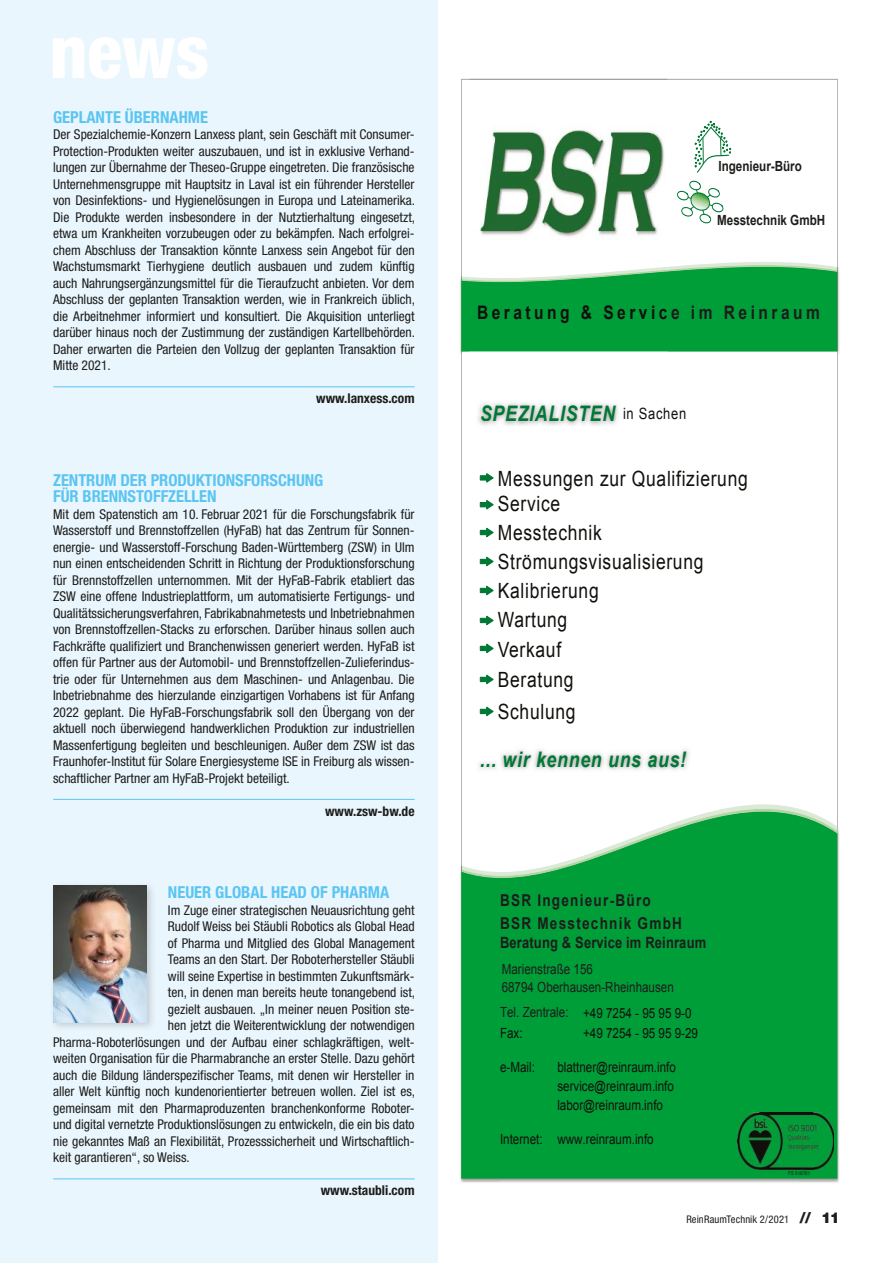
<style>
.page{position:relative;width:893px;height:1263px;background:#fff}
.page>*{position:absolute;margin:0;border:0;box-sizing:border-box;transform-origin:0 0}
._10_Headline{font:800 condensed 73.5px "Helvetica Neue LT Std";color:#fff}
.t1{font:italic 700 21.45px "Arial";letter-spacing:.04em;color:#007735;scale:.83 1}
.t2{font:21px/29px "Arial";letter-spacing:.04em;color:#12100c;scale:.83 1}
.t3{font:700 18.75px "Arial";letter-spacing:.225em;color:#12100c;scale:.83 1}
._11_Head_PI{font:700 condensed 16.5px/16.5px "Helvetica Neue LT Std";letter-spacing:-.005em;color:#5bc5f2}
.t4{font:700 16.35px "Arial";letter-spacing:.09em;color:#1d1d1b;scale:.83 1}
.t5{font:700 15.6px "Arial";letter-spacing:.015em;color:#1d1d1b;scale:.83 1}
.t6{font:15.6px "Arial";color:#12100c;scale:.83 1}
.t7{font:13.95px "Arial";color:#12100c;scale:.83 1}
.t8{font:13.95px/17.9px "Arial";color:#1d1d1b;scale:.83 1}
.t9{font:700 13.95px "Arial";color:#1d1d1b;scale:.83 1}
._33_PI_Text{font:condensed 13.5px/16.5px "Helvetica Neue LT Std";color:#1d1d1b;text-align:justify}
.Information_Easy_Inf{font:700 condensed 13.5px "Helvetica Neue LT Std";color:#1d1d1b}
.t10{font:condensed 10.5px "Helvetica Neue LT Std";letter-spacing:.01em;color:#1d1d1b}
.t11{font:5.4px "Helvetica";color:#1d1d1b;scale:.83 1}
.s1{color:#1d1d1b}
.s2{font-weight:400;font-style:normal;font-size:15.6px;color:#12100c}
.s3{color:#12100c}
.s4{font-weight:900;font-stretch:normal;font-size:15px}
</style>
<div class="page">
<div style="left:0;top:0;width:438px;height:1263px;background:#eaf6fe"></div>
<hr style="left:53px;top:799px;width:362px;height:1px;background:#5bc5f2">
<hr style="left:53px;top:1178px;width:362px;height:1px;background:#5bc5f2">
<div style="left:49px;top:881px;width:108px;height:151px;background:#1d1d1b;opacity:.2"></div>
<img style="left:53px;top:885px;width:94px;height:137px">
<hr style="left:53px;top:386px;width:362px;height:1px;background:#5bc5f2">
<img style="left:460px;top:871px;width:40px;height:312px">
<img style="left:799px;top:790px;width:40px;height:393px">
<svg style="left:677px;top:180px;width:47px;height:44px"></svg>
<svg style="left:695px;top:121px;width:36px;height:52px"></svg>
<img style="left:837px;top:267px;width:1px;height:84px">
<svg style="left:461px;top:262px;width:376px;height:89px;background:#15a548"></svg>
<div style="left:667px;top:306px;width:152px;height:17px;background:#009e39"></div>
<svg style="left:480px;top:473px;width:14px;height:10px"></svg>
<svg style="left:480px;top:500px;width:14px;height:10px"></svg>
<svg style="left:480px;top:528px;width:14px;height:9px"></svg>
<svg style="left:480px;top:557px;width:14px;height:9px"></svg>
<svg style="left:480px;top:586px;width:14px;height:9px"></svg>
<svg style="left:480px;top:615px;width:14px;height:10px"></svg>
<svg style="left:480px;top:643px;width:14px;height:10px"></svg>
<svg style="left:480px;top:674px;width:14px;height:10px"></svg>
<svg style="left:480px;top:706px;width:14px;height:10px"></svg>
<svg style="left:461px;top:812px;width:376px;height:366px;background:#15a549"></svg>
<img style="left:479px;top:750px;width:210px;height:20px">
<img style="left:738px;top:1112px;width:96px;height:57px">
<img style="left:469px;top:79px;width:198px;height:273px">
<img style="left:469px;top:267px;width:198px;height:3px">
<img style="left:469px;top:270px;width:198px;height:2px">
<img style="left:469px;top:272px;width:198px;height:79px">
<img style="left:478px;top:403px;width:140px;height:23px">
<img style="left:481px;top:405px;width:135px;height:16px">
<div style="left:478px;top:306px;width:189px;height:17px;background:#009e39"></div>
<p class="_10_Headline" style="left:50px;top:6px;width:161px">news</p>
<p class="_11_Head_PI" style="left:53px;top:108px;width:156px">GEPLANTE ÜBERNAHME</p>
<p class="_33_PI_Text" style="left:53px;top:126px;width:363px">Der Spezialchemie-Konzern Lanxess plant, sein Geschäft mit Consumer-Protection-Produkten weiter auszubauen, und ist in exklusive Verhand&shy;lungen zur Übernahme der Theseo-Gruppe eingetreten. Die französische Unternehmensgruppe mit Hauptsitz in Laval ist ein führender Hersteller von Desinfektions- und Hygienelösungen in Europa und Lateinamerika.<br>Die Produkte werden insbesondere in der Nutztierhaltung eingesetzt, etwa um Krankheiten vorzubeugen oder zu bekämpfen. Nach erfolgrei&shy;chem Abschluss der Transaktion könnte Lanxess sein Angebot für den Wachstumsmarkt Tierhygiene deutlich ausbauen und zudem künftig auch Nahrungsergänzungsmittel für die Tieraufzucht anbieten. Vor dem Abschluss der geplanten Transaktion werden, wie in Frankreich üblich, die Arbeitnehmer informiert und konsultiert. Die Akquisition unterliegt darüber hinaus noch der Zustimmung der zuständigen Kartellbehörden.<br>Daher erwarten die Parteien den Vollzug der geplanten Transaktion für Mitte 2021.</p>
<p class="Information_Easy_Inf" style="left:316px;top:390px;width:100px">www.lanxess.com</p>
<p class="_11_Head_PI" style="left:53px;top:471px;width:272px">ZENTRUM DER PRODUKTIONSFORSCHUNG<br>FÜR BRENNSTOFFZELLEN</p>
<p class="_33_PI_Text" style="left:53px;top:506px;width:363px">Mit dem Spatenstich am 10. Februar 2021 für die Forschungsfabrik für Wasserstoff und Brennstoffzellen (HyFaB) hat das Zentrum für Sonnen&shy;energie- und Wasserstoff-Forschung Baden-Württemberg (ZSW) in Ulm nun einen entscheidenden Schritt in Richtung der Produktionsforschung für Brennstoffzellen unternommen. Mit der HyFaB-Fabrik etabliert das ZSW eine offene Industrieplattform, um automatisierte Fertigungs- und Qualitätssicherungsverfahren, Fabrikabnahmetests und Inbetriebnahmen von Brennstoffzellen-Stacks zu erforschen. Darüber hinaus sollen auch Fachkräfte qualifiziert und Branchenwissen generiert werden. HyFaB ist offen für Partner aus der Automobil- und Brennstoffzellen-Zulieferindus&shy;trie oder für Unternehmen aus dem Maschinen- und Anlagenbau. Die Inbetriebnahme des hierzulande einzigartigen Vorhabens ist für Anfang 2022 geplant. Die HyFaB-Forschungsfabrik soll den Übergang von der aktuell noch überwiegend handwerklichen Produktion zur industriellen Massenfertigung begleiten und beschleunigen. Außer dem ZSW ist das Fraunhofer-Institut für Solare Energiesysteme ISE in Freiburg als wissen&shy;schaftlicher Partner am HyFaB-Projekt beteiligt.</p>
<p class="Information_Easy_Inf" style="left:325px;top:803px;width:91px">www.zsw-bw.de</p>
<p class="_11_Head_PI" style="left:168px;top:884px;width:223px">NEUER GLOBAL HEAD OF PHARMA</p>
<p class="_33_PI_Text" style="left:168px;top:902px;width:248px">Im Zuge einer strategischen Neuausrichtung geht</p>
<p class="_33_PI_Text" style="left:168px;top:918px;width:248px">Rudolf Weiss bei Stäubli Robotics als Global Head</p>
<p class="_33_PI_Text" style="left:168px;top:935px;width:248px">of Pharma und Mitglied des Global Management</p>
<p class="_33_PI_Text" style="left:168px;top:951px;width:248px">Teams an den Start. Der Roboterhersteller Stäubli</p>
<p class="_33_PI_Text" style="left:168px;top:968px;width:248px">will seine Expertise in bestimmten Zukunftsmärk-</p>
<p class="_33_PI_Text" style="left:168px;top:984px;width:249px">ten, in denen man bereits heute tonangebend ist,</p>
<p class="_33_PI_Text" style="left:168px;top:1001px;width:248px">gezielt ausbauen. „In meiner neuen Position ste-</p>
<p class="_33_PI_Text" style="left:168px;top:1017px;width:248px">hen jetzt die Weiterentwicklung der notwendigen</p>
<p class="_33_PI_Text" style="left:53px;top:1034px;width:363px">Pharma-Roboterlösungen und der Aufbau einer schlagkräftigen, welt-</p>
<p class="_33_PI_Text" style="left:53px;top:1050px;width:363px">weiten Organisation für die Pharmabranche an erster Stelle. Dazu gehört</p>
<p class="_33_PI_Text" style="left:53px;top:1067px;width:363px">auch die Bildung länderspezifischer Teams, mit denen wir Hersteller in</p>
<p class="_33_PI_Text" style="left:53px;top:1083px;width:363px">aller Welt künftig noch kundenorientierter betreuen wollen. Ziel ist es,</p>
<p class="_33_PI_Text" style="left:53px;top:1100px;width:363px">gemeinsam mit den Pharmaproduzenten branchenkonforme Roboter-</p>
<p class="_33_PI_Text" style="left:53px;top:1116px;width:363px">und digital vernetzte Produktionslösungen zu entwickeln, die ein bis dato</p>
<p class="_33_PI_Text" style="left:53px;top:1133px;width:363px">nie gekanntes Maß an Flexibilität, Prozesssicherheit und Wirtschaftlich-</p>
<p class="_33_PI_Text" style="left:53px;top:1149px;width:138px">keit garantieren“, so Weiss.</p>
<p class="Information_Easy_Inf" style="left:321px;top:1182px;width:95px">www.staubli.com</p>
<p class="t9" style="left:718px;top:157px;width:102px">Ingenieur-Büro</p>
<p class="t9" style="left:717px;top:211px;width:132px">Messtechnik GmbH</p>
<p class="t3" style="left:477px;top:300px;width:415px">Beratung &amp; Servic<span class="s1">e im Reinraum</span></p>
<p class="t1" style="left:480px;top:399px;width:231px">SPEZIALISTEN <span class="s2">in Sach</span></p>
<p class="t6" style="left:671px;top:403px;width:20px">en</p>
<p class="t2" style="left:498px;top:464px;width:303px">Messungen zur Qualifizierung</p>
<p class="t2" style="left:498px;top:490px;width:77px">Service</p>
<p class="t2" style="left:498px;top:519px;width:249px">Messtechnik<br>Strömungsvisualisierung</p>
<p class="t2" style="left:498px;top:577px;width:123px">Kalibrierung</p>
<p class="t2" style="left:498px;top:636px;width:78px">Verkauf</p>
<p class="t2" style="left:498px;top:606px;width:85px">Wartung</p>
<p class="t2" style="left:498px;top:664px;width:95px;line-height:32px">Beratung<br>Schulung</p>
<p class="t1" style="left:480px;top:745px;width:250px">... wir kennen uns aus!</p>
<p class="t4" style="left:500px;top:890px;width:183px">BSR Ingenieur-Büro</p>
<p class="t4" style="left:500px;top:912px;width:221px">BSR Messtechnik GmbH</p>
<p class="t5" style="left:500px;top:932px;width:250px">Beratung &amp; Service im Reinraum</p>
<p class="t8" style="left:502px;top:960px;width:209px">Marienstraße 156<br>68794 Oberhausen-Rheinhausen</p>
<p class="t8" style="left:500px;top:1002px;width:84px;line-height:20.5px">Tel. Zentrale:<br><span class="s3">Fax:</span></p>
<p class="t7" style="left:583px;top:1004px;width:132px">+49 7254 - 95 95 9-0</p>
<p class="t7" style="left:583px;top:1024px;width:140px">+49 7254 - 95 95 9-29</p>
<p class="t7" style="left:500px;top:1057px;width:44px">e-Mail:</p>
<p class="t7" style="left:500px;top:1130px;width:53px">Internet:</p>
<p class="t7" style="left:557px;top:1057px;width:144px">blattner@reinraum.info</p>
<p class="t7" style="left:557px;top:1077px;width:142px">service@reinraum.info</p>
<p class="t7" style="left:557px;top:1096px;width:129px">labor@reinraum.info</p>
<p class="t7" style="left:557px;top:1130px;width:118px">www.reinraum.info</p>
<p class="t11" style="left:788px;top:1169px;width:28px">FS 518761</p>
<p class="t10" style="left:686px;top:1213px;width:155px">ReinRaumTechnik 2/2021 <span class="s4">// 11</span></p>
</div>
